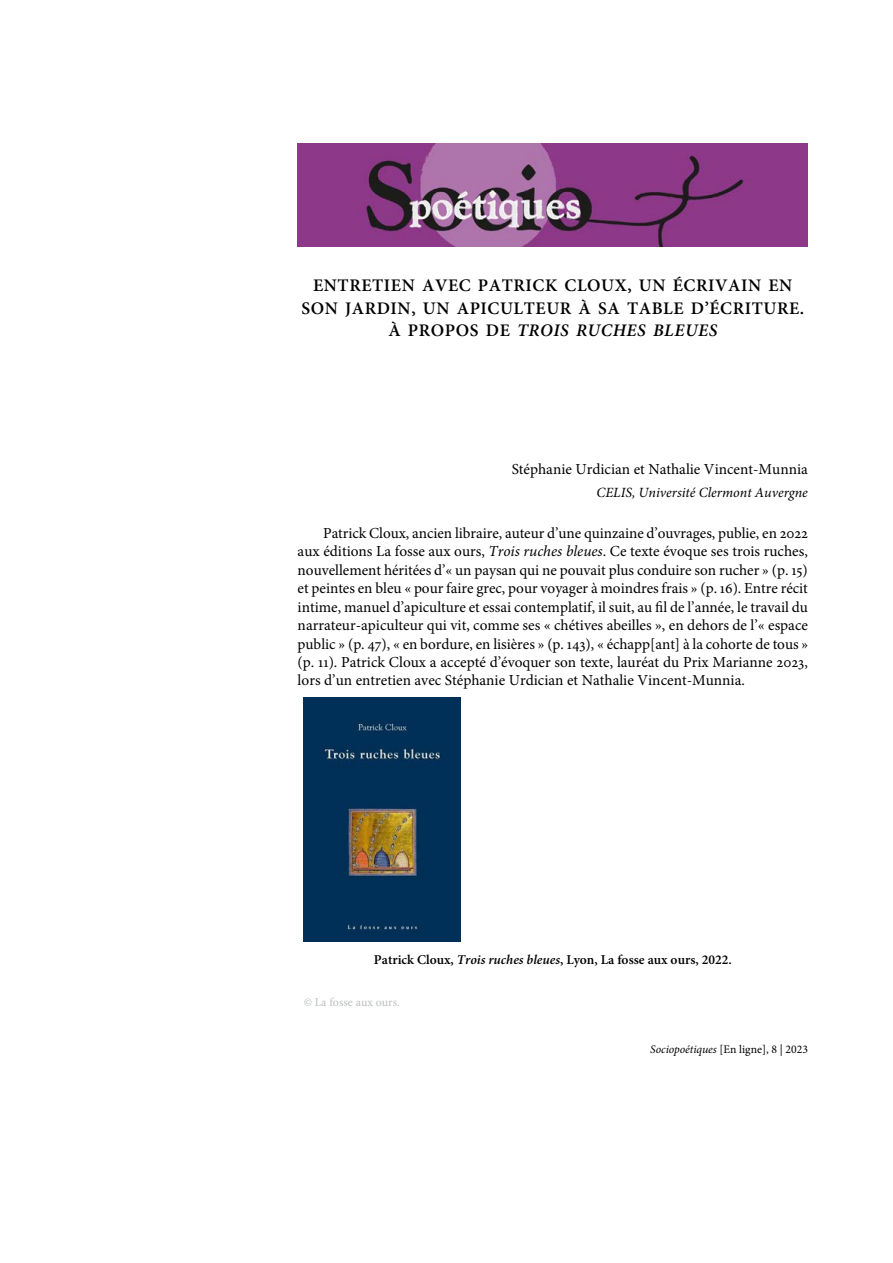
<style>
.page{position:relative;width:893px;height:1263px;background:#fff}
.page>*{position:absolute;margin:0;border:0;box-sizing:border-box;transform-origin:0 0}
.t1{font:600 17.7px/22.5px "Minion Pro";letter-spacing:.03em;color:#000;text-align:center}
.t2{font:15.3px/18.5px "Minion Pro";color:#000;text-align:justify}
.t3{font:italic 14.1px "Minion Pro";color:#000}
.t4{font:600 13.5px "Minion Pro";color:#000}
.t5{font:12px "Minion Pro";color:#bcbec0}
.t6{font:11.7px "Minion Pro";color:#000}
.s1{font-style:italic}
</style>
<div class="page">
<img style="left:304px;top:697px;width:156px;height:245px">
<img style="left:298px;top:143px;width:510px;height:103px">
<p class="t1" style="left:301px;top:274px;width:504px">ENTRETIEN AVEC PATRICK CLOUX, UN ÉCRIVAIN EN<br>SON JARDIN, UN APICULTEUR À SA TABLE D’ÉCRITURE.<br>À PROPOS DE <span class="s1">TROIS RUCHES BLEUES</span></p>
<p class="t2" style="left:512px;top:460px;width:298px">Stéphanie Urdician et Nathalie Vincent-Munnia</p>
<p class="t3" style="left:596px;top:482px;width:213px">CELIS, Université Clermont Auvergne</p>
<p class="t2" style="left:298px;top:524px;width:512px;text-indent:26px">Patrick Cloux, ancien libraire, auteur d’une quinzaine d’ouvrages, publie, en 2022 aux éditions La fosse aux ours, <span class="s1">Trois ruches bleues</span>. Ce texte évoque ses trois ruches, nouvellement héritées d’« un paysan qui ne pouvait plus conduire son rucher » (p. 15) et peintes en bleu « pour faire grec, pour voyager à moindres frais » (p. 16). Entre récit intime, manuel d’apiculture et essai contemplatif, il suit, au fil de l’année, le travail du narrateur-apiculteur qui vit, comme ses « chétives abeilles », en dehors de l’« espace public » (p. 47), « en bordure, en lisières » (p. 143), « échapp[ant] à la cohorte de tous » (p. 11). Patrick Cloux a accepté d’évoquer son texte, lauréat du Prix Marianne 2023, lors d’un entretien avec Stéphanie Urdician et Nathalie Vincent-Munnia.</p>
<p class="t4" style="left:374px;top:950px;width:359px">Patrick Cloux, <span class="s1">Trois ruches bleues</span>, Lyon, La fosse aux ours, 2022.</p>
<p class="t5" style="left:304px;top:994px;width:98px">© La fosse aux ours.</p>
<p class="t6" style="left:650px;top:1041px;width:159px"><span class="s1">Sociopoétiques</span> [En ligne], 8 | 2023</p>
</div>
